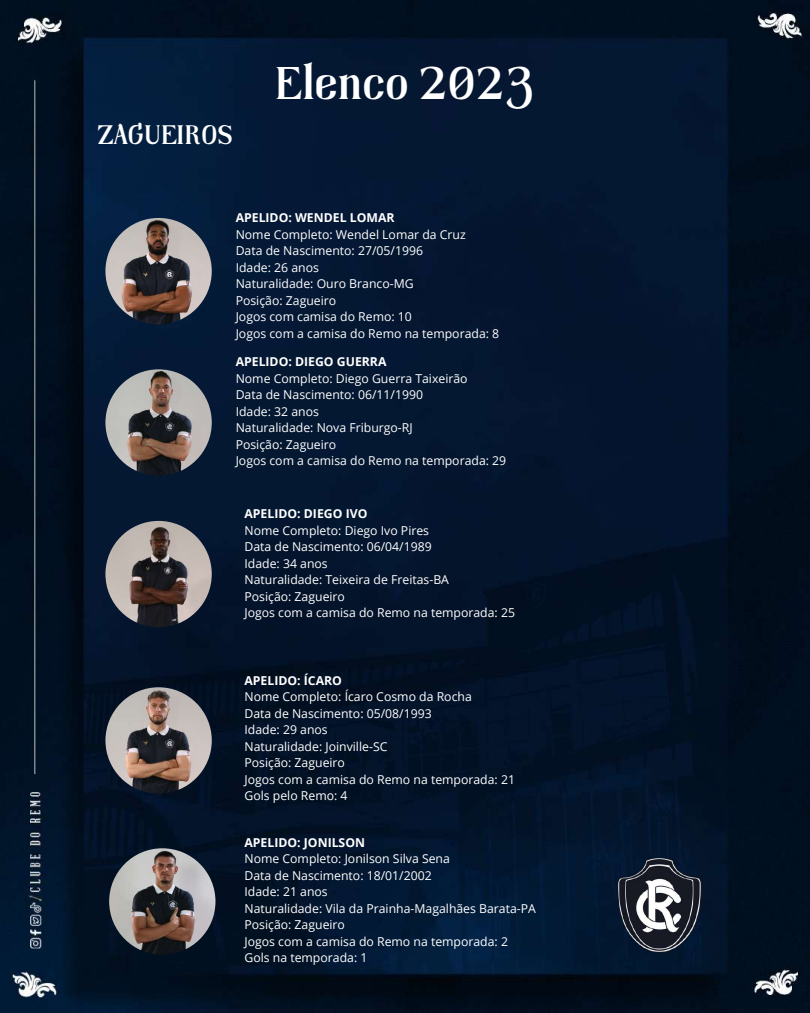
<style>
.page{position:relative;width:810px;height:1013px;background:#fff}
.page>*{position:absolute;margin:0;border:0;box-sizing:border-box;transform-origin:0 0}
.t1{font:700 47px "Tropikal";color:#fff}
.t2{font:700 27.5px "Tropikal";color:#fff}
.t3{font:12.2px/16.5px "Open Sans";color:#fff}
.t4{font:700 12.2px "Open Sans";color:#fff}
</style>
<div class="page">
<img style="left:0;top:0;width:810px;height:1012px">
<img style="left:105px;top:218px;width:107px;height:106px;border-radius:50%">
<img style="left:105px;top:369px;width:107px;height:107px;border-radius:50%">
<img style="left:105px;top:521px;width:107px;height:106px;border-radius:50%">
<img style="left:590px;top:835px;width:139px;height:139px">
<img style="left:105px;top:687px;width:107px;height:106px;border-radius:50%">
<img style="left:109px;top:848px;width:106px;height:106px;border-radius:50%">
<h2 class="t2" style="left:98px;top:124px;width:136px">ZAGUEIROS</h2>
<h1 class="t1" style="left:276px;top:64px;width:260px">Elenco 2023</h1>
<p class="t4" style="left:236px;top:209px;width:160px">APELIDO: WENDEL LOMAR</p>
<p class="t3" style="left:236px;top:225px;width:265px">Nome Completo: Wendel Lomar da Cruz<br>Data de Nascimento: 27/05/1996<br>Idade: 26 anos<br>Naturalidade: Ouro Branco-MG<br>Posição: Zagueiro<br>Jogos com camisa do Remo: 10<br>Jogos com a camisa do Remo na temporada: 8</p>
<p class="t4" style="left:236px;top:353px;width:152px">APELIDO: DIEGO GUERRA</p>
<p class="t3" style="left:236px;top:369px;width:272px">Nome Completo: Diego Guerra Taixeirão<br>Data de Nascimento: 06/11/1990<br>Idade: 32 anos<br>Naturalidade: Nova Friburgo-RJ<br>Posição: Zagueiro<br>Jogos com a camisa do Remo na temporada: 29</p>
<p class="t4" style="left:244px;top:505px;width:124px">APELIDO: DIEGO IVO</p>
<p class="t3" style="left:244px;top:522px;width:272px">Nome Completo: Diego Ivo Pires<br>Data de Nascimento: 06/04/1989<br>Idade: 34 anos<br>Naturalidade: Teixeira de Freitas-BA<br>Posição: Zagueiro<br>Jogos com a camisa do Remo na temporada: 25</p>
<p class="t4" style="left:244px;top:671px;width:99px">APELIDO: ÍCARO</p>
<p class="t3" style="left:244px;top:688px;width:272px">Nome Completo: Ícaro Cosmo da Rocha<br>Data de Nascimento: 05/08/1993<br>Idade: 29 anos<br>Naturalidade: Joinville-SC<br>Posição: Zagueiro<br>Jogos com a camisa do Remo na temporada: 21<br>Gols pelo Remo: 4</p>
<p class="t4" style="left:244px;top:833px;width:122px">APELIDO: JONILSON</p>
<p class="t3" style="left:244px;top:850px;width:293px">Nome Completo: Jonilson Silva Sena<br>Data de Nascimento: 18/01/2002<br>Idade: 21 anos<br>Naturalidade: Vila da Prainha-Magalhães Barata-PA<br>Posição: Zagueiro<br>Jogos com a camisa do Remo na temporada: 2<br>Gols na temporada: 1</p>
</div>
